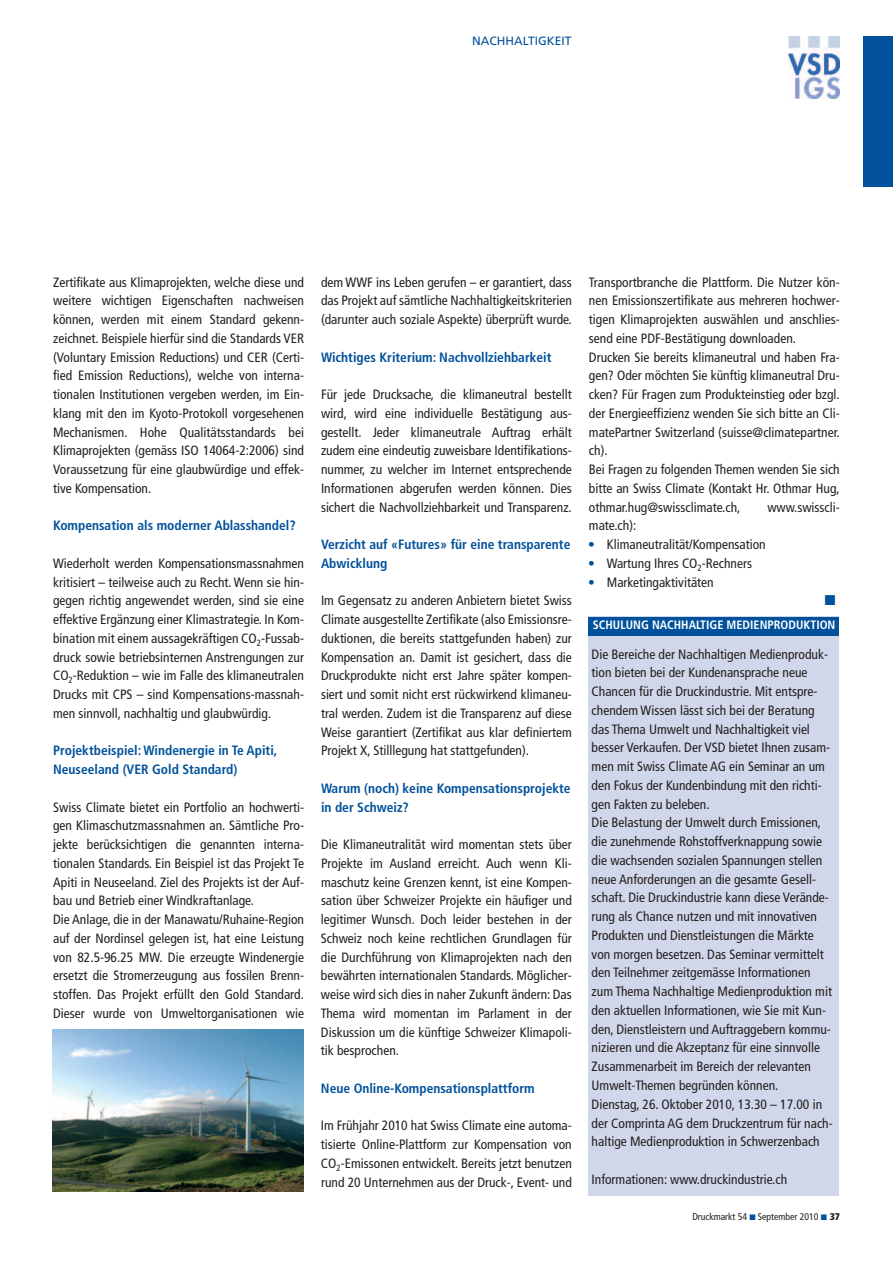
<style>
.page{position:relative;width:893px;height:1263px;background:#fff}
.page>*{position:absolute;margin:0;border:0;box-sizing:border-box;transform-origin:0 0}
.t1{font:condensed 13.5px/18.8px "Frutiger";color:#231f20;text-align:justify}
.t2{font:700 condensed 13.5px/18.8px "Frutiger";color:#01519c}
.t3{font:condensed 13.5px/18.8px "Frutiger";color:#01519c;text-align:justify}
.t4{font:700 condensed 12.15px "Frutiger";color:#fff}
.t5{font:12px "Frutiger";color:#01519c}
.t6{font:condensed 9.75px "Frutiger";color:#231f20}
.s1{font-weight:900}
</style>
<div class="page">
<img style="left:788px;top:36px;width:51px;height:62px">
<div style="left:863px;top:36px;width:30px;height:151px;background:#01519c"></div>
<div style="left:52px;top:1030px;width:252px;height:167px;background:linear-gradient(to right,#fff,#fff)"></div>
<img style="left:52px;top:1030px;width:252px;height:161px">
<div style="left:588px;top:616px;width:251px;height:580px;background:#d1d7ea"></div>
<div style="left:588px;top:617px;width:251px;height:18px;background:#01519c"></div>
<p class="t5" style="left:472px;top:36px;width:101px">NACHHALTIGKEIT</p>
<p class="t1" style="left:53px;top:274px;width:252px">Zertifikate aus Klimaprojekten, welche diese und weitere wichtigen Eigenschaften nachweisen können, werden mit einem Standard gekenn&shy;zeichnet. Beispiele hierfür sind die Standards VER (Voluntary Emission Reductions) und CER (Certi&shy;fied Emission Reductions), welche von interna&shy;tionalen Institutionen vergeben werden, im Ein&shy;klang mit den im Kyoto-Protokoll vorgesehenen Mechanismen. Hohe Qualitätsstandards bei Klimaprojekten (gemäss ISO 14064-2:2006) sind Voraussetzung für eine glaubwürdige und effek&shy;tive Kompensation.</p>
<p class="t2" style="left:53px;top:517px;width:244px">Kompensation als moderner Ablasshandel?</p>
<p class="t1" style="left:53px;top:555px;width:252px">Wiederholt werden Kompensationsmassnahmen kritisiert – teilweise auch zu Recht.Wenn sie hin&shy;gegen richtig angewendet werden, sind sie eine effektive Ergänzung einer Klimastrategie. In Kom&shy;bination mit einem aussagekräftigen CO<sub>2</sub>-Fussab&shy;druck sowie betriebsinternen Anstrengungen zur CO<sub>2</sub>-Reduktion – wie im Falle des klimaneutralen Drucks mit CPS – sind Kompensations-massnah&shy;men sinnvoll, nachhaltig und glaubwürdig.</p>
<p class="t2" style="left:53px;top:742px;width:226px">Projektbeispiel: Windenergie in Te Apiti,<br>Neuseeland (VER Gold Standard)</p>
<p class="t1" style="left:53px;top:799px;width:252px;text-align:left">Swiss Climate bietet ein Portfolio an hochwerti&shy;gen Klimaschutzmassnahmen an. Sämtliche Pro&shy;jekte berücksichtigen die genannten interna&shy;tionalen Standards. Ein Beispiel ist das Projekt Te Apiti in Neuseeland. Ziel des Projekts ist der Auf&shy;bau und Betrieb einer Windkraftanlage.<br>Die Anlage, die in der Manawatu/Ruhaine-Region auf der Nordinsel gelegen ist, hat eine Leistung von 82.5-96.25 MW. Die erzeugte Windenergie ersetzt die Stromerzeugung aus fossilen Brenn&shy;stoffen. Das Projekt erfüllt den Gold Standard.<br>Dieser wurde von Umweltorganisationen wie</p>
<p class="t1" style="left:321px;top:274px;width:252px">dem WWF ins Leben gerufen – er garantiert, dass das Projekt auf sämtliche Nachhaltigkeitskriterien (darunter auch soziale Aspekte) überprüft wurde.</p>
<p class="t2" style="left:321px;top:349px;width:232px">Wichtiges Kriterium: Nachvollziehbarkeit</p>
<p class="t1" style="left:321px;top:386px;width:252px">Für jede Drucksache, die klimaneutral bestellt wird, wird eine individuelle Bestätigung aus&shy;gestellt. Jeder klimaneutrale Auftrag erhält zudem eine eindeutig zuweisbare Identifikations&shy;nummer, zu welcher im Internet entsprechende Informationen abgerufen werden können. Dies sichert die Nachvollziehbarkeit und Transparenz.</p>
<p class="t2" style="left:321px;top:536px;width:251px">Verzicht auf «Futures» für eine transparente<br>Abwicklung</p>
<p class="t1" style="left:321px;top:592px;width:252px">Im Gegensatz zu anderen Anbietern bietet Swiss Climate ausgestellte Zertifikate (also Emissionsre&shy;duktionen, die bereits stattgefunden haben) zur Kompensation an. Damit ist gesichert, dass die Druckprodukte nicht erst Jahre später kompen&shy;siert und somit nicht erst rückwirkend klimaneu&shy;tral werden. Zudem ist die Transparenz auf diese Weise garantiert (Zertifikat aus klar definiertem Projekt X, Stilllegung hat stattgefunden).</p>
<p class="t2" style="left:321px;top:780px;width:251px">Warum (noch) keine Kompensationsprojekte in der Schweiz?</p>
<p class="t1" style="left:321px;top:836px;width:252px">Die Klimaneutralität wird momentan stets über Projekte im Ausland erreicht. Auch wenn Kli&shy;maschutz keine Grenzen kennt, ist eine Kompen&shy;sation über Schweizer Projekte ein häufiger und legitimer Wunsch. Doch leider bestehen in der Schweiz noch keine rechtlichen Grundlagen für die Durchführung von Klimaprojekten nach den bewährten internationalen Standards. Möglicher&shy;weise wird sich dies in naher Zukunft ändern: Das Thema wird momentan im Parlament in der Diskussion um die künftige Schweizer Klimapoli&shy;tik besprochen.</p>
<p class="t2" style="left:321px;top:1080px;width:215px">Neue Online-Kompensationsplattform</p>
<p class="t1" style="left:321px;top:1117px;width:252px">Im Frühjahr 2010 hat Swiss Climate eine automa&shy;tisierte Online-Plattform zur Kompensation von CO<sub>2</sub>-Emissonen entwickelt. Bereits jetzt benutzen rund 20 Unternehmen aus der Druck-, Event- und</p>
<p class="t1" style="left:589px;top:274px;width:252px;text-align:left">Transportbranche die Plattform. Die Nutzer kön&shy;nen Emissionszertifikate aus mehreren hochwer&shy;tigen Klimaprojekten auswählen und anschlies&shy;send eine PDF-Bestätigung downloaden.<br>Drucken Sie bereits klimaneutral und haben Fra&shy;gen? Oder möchten Sie künftig klimaneutral Dru&shy;cken? Für Fragen zum Produkteinstieg oder bzgl. der Energieeffizienz wenden Sie sich bitte an Cli&shy;matePartner Switzerland (suisse@climatepartner. ch).<br>Bei Fragen zu folgenden Themen wenden Sie sich bitte an Swiss Climate (Kontakt Hr. Othmar Hug, othmar.hug@swissclimate.ch,</p>
<p class="t1" style="left:767px;top:499px;width:74px">www.swisscli-</p>
<p class="t1" style="left:607px;top:517px;width:160px;text-align:left;text-indent:-18px">mate.ch):<br>Klimaneutralität/Kompensation<br>Wartung Ihres CO<sub>2</sub>-Rechners<br>Marketingaktivitäten</p>
<p class="t3" style="left:588px;top:536px;width:8px">• • •</p>
<p class="t4" style="left:593px;top:620px;width:244px">SCHULUNG NACHHALTIGE MEDIENPRODUKTION</p>
<p class="t1" style="left:592px;top:646px;width:243px;text-align:left">Die Bereiche der Nachhaltigen Medienproduk&shy;tion bieten bei der Kundenansprache neue Chancen für die Druckindustrie. Mit entspre&shy;chendem Wissen lässt sich bei der Beratung das Thema Umwelt und Nachhaltigkeit viel besser Verkaufen. Der VSD bietet Ihnen zusam&shy;men mit Swiss Climate AG ein Seminar an um den Fokus der Kundenbindung mit den richti&shy;gen Fakten zu beleben.<br>Die Belastung der Umwelt durch Emissionen, die zunehmende Rohstoffverknappung sowie die wachsenden sozialen Spannungen stellen neue Anforderungen an die gesamte Gesell&shy;schaft. Die Druckindustrie kann diese Verände&shy;rung als Chance nutzen und mit innovativen Produkten und Dienstleistungen die Märkte von morgen besetzen. Das Seminar vermittelt den Teilnehmer zeitgemässe Informationen zum Thema Nachhaltige Medienproduktion mit den aktuellen Informationen, wie Sie mit Kun&shy;den, Dienstleistern und Auftraggebern kommu&shy;nizieren und die Akzeptanz für eine sinnvolle Zusammenarbeit im Bereich der relevanten Umwelt-Themen begründen können.<br>Dienstag, 26. Oktober 2010, 13.30 – 17.00 in der Comprinta AG dem Druckzentrum für nach&shy;haltige Medienproduktion in Schwerzenbach</p>
<p class="t1" style="left:592px;top:1171px;width:197px">Informationen: www.druckindustrie.ch</p>
<p class="t6" style="left:692px;top:1212px;width:149px">Druckmarkt 54 September 2010 <span class="s1">37</span></p>
</div>
